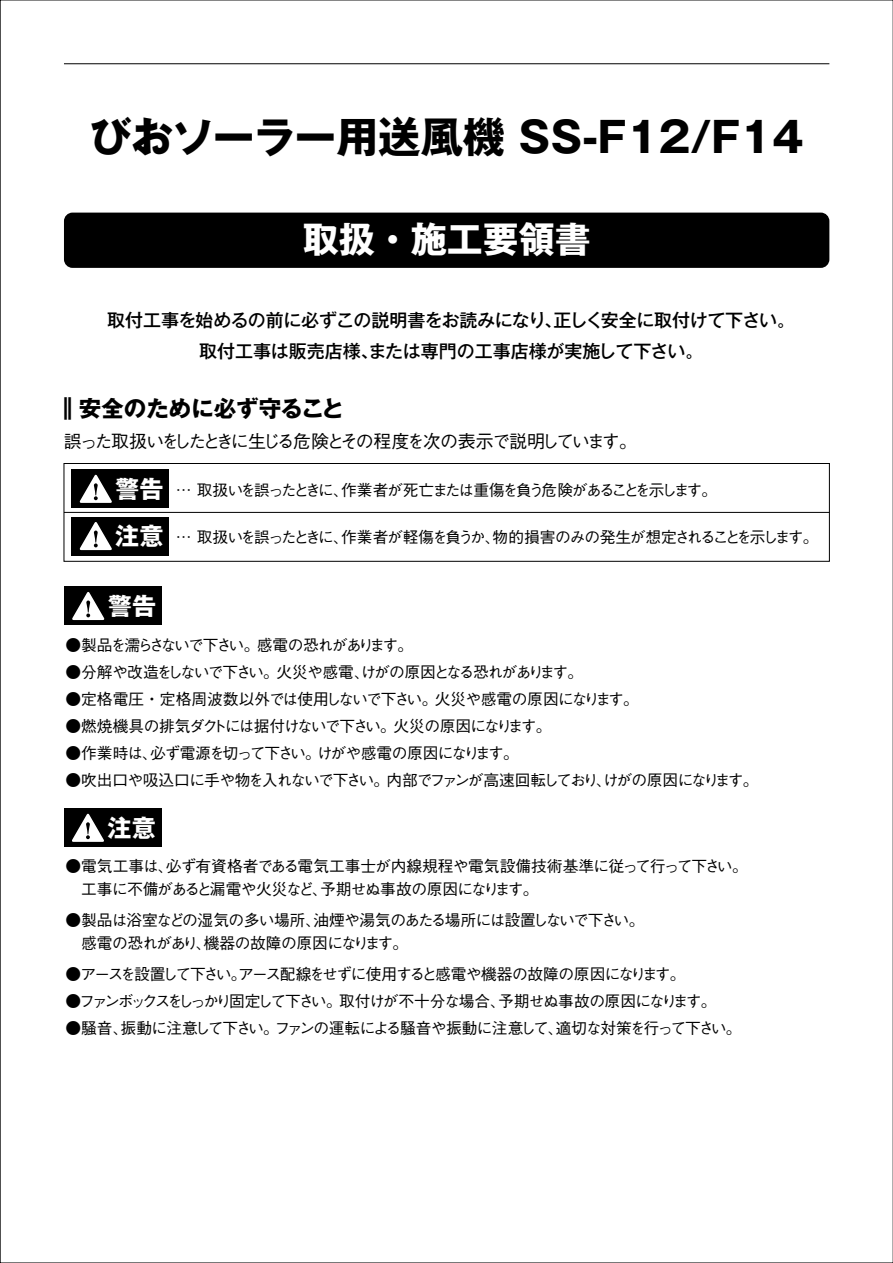
<style>
.page{position:relative;width:893px;height:1263px;background:#fff}
.page>*{position:absolute;margin:0;border:0;box-sizing:border-box;transform-origin:0 0}
.t1{font:700 42px "Gothic MB101 Pr 6";color:#000}
.t2{font:700 36px "Gothic MB101 Pr 6";color:#fff}
.t3{font:700 24px "Gothic MB101 Pr 6";color:#fff}
.t4{font:700 22.5px "Gothic MB101 Pr 6";color:#000}
.t5{font:500 18px/31.5px "Gothic MB101 Pr 6";letter-spacing:-.01em;color:#000;text-align:center}
.t6{font:500 18px "Gothic BBB Pr 6";letter-spacing:-.13em;color:#000}
.t7{font:500 15.75px "Gothic BBB Pr 6";letter-spacing:-.075em;color:#000}
.t8{font:500 15.75px/22.5px "Gothic BBB Pr 6";letter-spacing:-.04em;color:#000}
.t9{font:500 15.75px/22.5px "Gothic BBB Pr 6";letter-spacing:-.05em;color:#000}
.t10{font:500 15.75px "Gothic BBB Pr 6";letter-spacing:-.12em;color:#000}
.t11{font:500 15.75px "Gothic BBB Pr 6";letter-spacing:-.115em;color:#000}
.t12{font:500 15.75px "Gothic BBB Pr 6";letter-spacing:-.1em;color:#000}
.t13{font:500 15.75px "Gothic BBB Pr 6";letter-spacing:-.135em;color:#000}
.t14{font:500 15.75px "Gothic BBB Pr 6";letter-spacing:-.035em;color:#000}
.t15{font:500 15.75px "Gothic BBB Pr 6";letter-spacing:-.105em;color:#000}
.t16{font:500 15.75px "Gothic BBB Pr 6";letter-spacing:-.095em;color:#000}
.t17{font:500 15.75px "Gothic BBB Pr 6";letter-spacing:-.13em;color:#000}
.s1{font-family:"Gothic MB101 Pr 6";font-weight:700;font-size:24px;color:#fff}
</style>
<div class="page">
<div style="left:64px;top:213px;width:765px;height:55px;background:#000;border-radius:9px"></div>
<hr style="left:64px;top:63px;width:765px;height:1px;background:#000">
<div style="left:72px;top:470px;width:97px;height:38px;background:#000"></div>
<svg style="left:79px;top:474px;width:33px;height:29px"></svg>
<div style="left:72px;top:517px;width:97px;height:38px;background:#000"></div>
<svg style="left:79px;top:522px;width:33px;height:29px"></svg>
<div style="left:64px;top:587px;width:98px;height:38px;background:#000"></div>
<svg style="left:72px;top:592px;width:33px;height:29px"></svg>
<div style="left:64px;top:809px;width:97px;height:38px;background:#000"></div>
<svg style="left:72px;top:813px;width:32px;height:29px"></svg>
<div style="left:64px;top:463px;width:766px;height:99px;border:1px solid #000"></div>
<hr style="left:64px;top:512px;width:765px;height:1px;background:#000">
<h1 class="t1" style="left:89px;top:102px;width:716px">びおソーラー用送風機 SS-F12/F14</h1>
<h2 class="t2" style="left:303px;top:210px;width:289px">取扱・施工要領書</h2>
<p class="t5" style="left:107px;top:303px;width:689px">取付工事を始めるの前に必ずこの説明書をお読みになり、正しく安全に取付けて下さい。取付工事は販売店様、または専門の工事店様が実施して下さい。</p>
<h3 class="t4" style="left:56px;top:390px;width:289px">‖安全のために必ず守ること</h3>
<p class="t6" style="left:64px;top:426px;width:575px">誤った取扱いをしたときに生じる危険とその程度を次の表示で説明しています。</p>
<h3 class="t3" style="left:116px;top:469px;width:49px">警告</h3>
<p class="t11" style="left:116px;top:524px;width:704px"><span class="s1">注意</span> … 取扱いを誤ったときに、作業者が軽傷を負うか、物的損害のみの発生が想定されることを示します。</p>
<p class="t13" style="left:176px;top:477px;width:543px">… 取扱いを誤ったときに、作業者が死亡または重傷を負う危険があることを示します。</p>
<h3 class="t3" style="left:108px;top:586px;width:49px">警告</h3>
<p class="t17" style="left:65px;top:632px;width:357px">●製品を濡らさないで下さい。感電の恐れがあります。　</p>
<p class="t15" style="left:65px;top:659px;width:519px">●分解や改造をしないで下さい。火災や感電、けがの原因となる恐れがあります。</p>
<p class="t14" style="left:65px;top:686px;width:575px">●定格電圧・定格周波数以外では使用しないで下さい。火災や感電の原因になります。</p>
<p class="t16" style="left:65px;top:713px;width:488px">●燃焼機具の排気ダクトには据付けないで下さい。火災の原因になります。</p>
<p class="t7" style="left:65px;top:740px;width:455px">●作業時は、必ず電源を切って下さい。けがや感電の原因になります。</p>
<p class="t7" style="left:65px;top:767px;width:695px">●吹出口や吸込口に手や物を入れないで下さい。内部でファンが高速回転しており、けがの原因になります。</p>
<h3 class="t3" style="left:108px;top:808px;width:49px">注意</h3>
<p class="t8" style="left:65px;top:854px;width:684px">●電気工事は、必ず有資格者である電気工事士が内線規程や電気設備技術基準に従って行って下さい。　工事に不備があると漏電や火災など、予期せぬ事故の原因になります。</p>
<p class="t9" style="left:65px;top:908px;width:581px">●製品は浴室などの湿気の多い場所、油煙や湯気のあたる場所には設置しないで下さい。　感電の恐れがあり、機器の故障の原因になります。</p>
<p class="t12" style="left:65px;top:962px;width:622px">●アースを設置して下さい。アース配線をせずに使用すると感電や機器の故障の原因になります。</p>
<p class="t10" style="left:65px;top:989px;width:660px">●ファンボックスをしっかり固定して下さい。取付けが不十分な場合、予期せぬ事故の原因になります。　</p>
<p class="t7" style="left:65px;top:1016px;width:678px">●騒音、振動に注意して下さい。ファンの運転による騒音や振動に注意して、適切な対策を行って下さい。</p>
</div>
